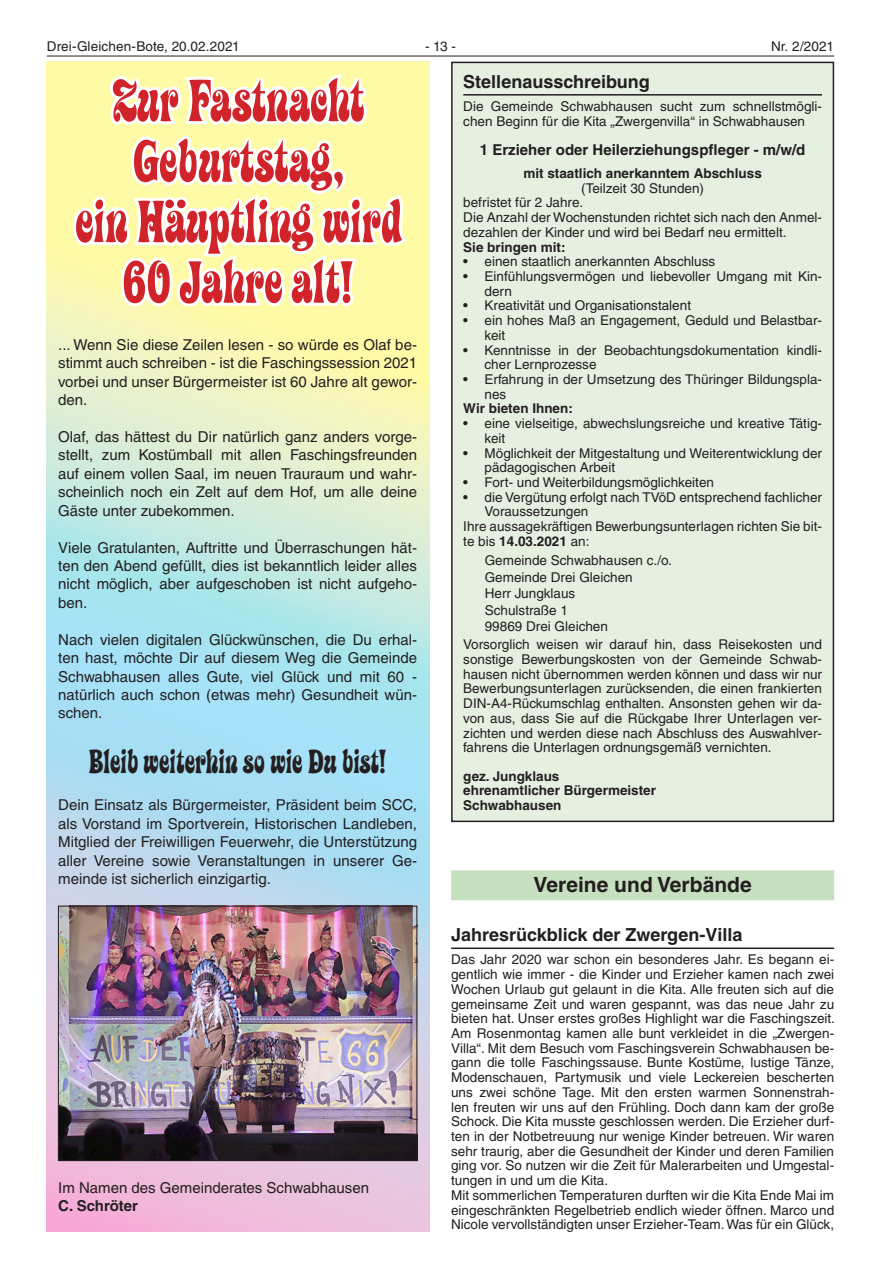
<style>
.page{position:relative;width:881px;height:1263px;background:#fff}
.page>*{position:absolute;margin:0;border:0;box-sizing:border-box;transform-origin:0 0}
.t1{font:55.5px/60.4px "Ziggy ITC";color:#d1232a;text-align:center}
.t2{font:31.5px "Ziggy ITC";color:#231f20}
.Rasterbalken{font:700 21px "Helvetica LT";color:#231f20}
.Überschrift{font:700 18px "Helvetica LT";color:#231f20}
.t3{font:15px/18.5px "Helvetica LT";color:#231f20;text-align:justify}
.Zwischenüberschrift{font:700 15px "Helvetica LT";color:#231f20}
.Einzug_0_5{font:13.5px/14.7px "Helvetica LT";color:#231f20}
.t4{font:700 13.5px "Helvetica LT";color:#231f20}
.s1{font-weight:700}
</style>
<div class="page">
<hr style="left:47px;top:56px;width:786px;height:1px;background:#231f20">
<div style="left:451px;top:870px;width:382px;height:30px;background:#c7e0bf"></div>
<hr style="left:451px;top:947px;width:382px;height:2px;background:#231f20">
<div style="left:451px;top:62px;width:382px;height:759px;background:#e5f0e1"></div>
<hr style="left:463px;top:94px;width:358px;height:2px;background:#231f20">
<div style="left:451px;top:62px;width:382px;height:760px;border:2px solid #231f20"></div>
<svg style="left:47px;top:62px;width:382px;height:1169px"></svg>
<svg style="left:70px;top:55px;width:340px;height:275px"></svg>
<img style="left:60px;top:908px;width:355px;height:251px">
<div style="left:58px;top:906px;width:359px;height:255px;border:1px solid #231f20"></div>
<p class="Einzug_0_5" style="left:47px;top:39px;width:194px">Drei-Gleichen-Bote, 20.02.2021</p>
<p class="Einzug_0_5" style="left:425px;top:39px;width:32px">- 13 -</p>
<p class="Einzug_0_5" style="left:770px;top:39px;width:64px">Nr. 2/2021</p>
<p class="Überschrift" style="left:463px;top:70px;width:188px">Stellenausschreibung</p>
<p class="Einzug_0_5" style="left:463px;top:99px;width:360px">Die Gemeinde Schwabhausen sucht zum schnellstmögli&shy;chen Beginn für die Kita „Zwergenvilla“ in Schwabhausen</p>
<p class="Zwischenüberschrift" style="left:479px;top:140px;width:327px">1 Erzieher oder Heilerziehungspfleger - m/w/d</p>
<p class="t4" style="left:523px;top:165px;width:240px">mit staatlich anerkanntem Abschluss</p>
<p class="Einzug_0_5" style="left:581px;top:181px;width:124px">(Teilzeit 30 Stunden)</p>
<p class="Einzug_0_5" style="left:463px;top:195px;width:121px">befristet für 2 Jahre.</p>
<p class="Einzug_0_5" style="left:463px;top:210px;width:360px">Die Anzahl der Wochenstunden richtet sich nach den Anmel&shy;dezahlen der Kinder und wird bei Bedarf neu ermittelt.</p>
<p class="t4" style="left:463px;top:239px;width:104px">Sie bringen mit:</p>
<p class="Einzug_0_5" style="left:463px;top:254px;width:253px">• einen staatlich anerkannten Abschluss</p>
<p class="Einzug_0_5" style="left:484px;top:269px;width:339px;text-indent:-21px">• Einfühlungsvermögen und liebevoller Umgang mit Kin&shy;dern</p>
<p class="Einzug_0_5" style="left:463px;top:298px;width:229px">• Kreativität und Organisationstalent</p>
<p class="Einzug_0_5" style="left:484px;top:313px;width:339px;text-indent:-21px">• ein hohes Maß an Engagement, Geduld und Belastbar&shy;keit</p>
<p class="Einzug_0_5" style="left:484px;top:342px;width:339px;text-indent:-21px">• Kenntnisse in der Beobachtungsdokumentation kindli&shy;cher Lernprozesse</p>
<p class="Einzug_0_5" style="left:484px;top:372px;width:339px;text-indent:-21px">• Erfahrung in der Umsetzung des Thüringer Bildungspla&shy;nes</p>
<p class="t4" style="left:463px;top:400px;width:111px">Wir bieten Ihnen:</p>
<p class="Einzug_0_5" style="left:484px;top:416px;width:339px;text-indent:-21px">• eine vielseitige, abwechslungsreiche und kreative Tätig&shy;keit</p>
<p class="Einzug_0_5" style="left:484px;top:445px;width:339px;text-indent:-21px">• Möglichkeit der Mitgestaltung und Weiterentwicklung der pädagogischen Arbeit</p>
<p class="Einzug_0_5" style="left:463px;top:475px;width:252px">• Fort- und Weiterbildungsmöglichkeiten</p>
<p class="Einzug_0_5" style="left:484px;top:490px;width:339px;text-indent:-21px">• die Vergütung erfolgt nach TVöD entsprechend fachlicher<br>Voraussetzungen</p>
<p class="Einzug_0_5" style="left:463px;top:519px;width:360px">Ihre aussagekräftigen Bewerbungsunterlagen richten Sie bit&shy;te bis <span class="s1">14.03.2021</span> an:</p>
<p class="Einzug_0_5" style="left:484px;top:553px;width:188px">Gemeinde Schwabhausen c./o.</p>
<p class="Einzug_0_5" style="left:484px;top:570px;width:149px">Gemeinde Drei Gleichen</p>
<p class="Einzug_0_5" style="left:484px;top:586px;width:92px">Herr Jungklaus</p>
<p class="Einzug_0_5" style="left:484px;top:603px;width:85px">Schulstraße 1</p>
<p class="Einzug_0_5" style="left:484px;top:619px;width:125px">99869 Drei Gleichen</p>
<p class="Einzug_0_5" style="left:463px;top:637px;width:360px;text-align:justify">Vorsorglich weisen wir darauf hin, dass Reisekosten und sonstige Bewerbungskosten von der Gemeinde Schwab&shy;hausen nicht übernommen werden können und dass wir nur Bewerbungsunterlagen zurücksenden, die einen frankierten DIN-A4-Rückumschlag enthalten. Ansonsten gehen wir da&shy;von aus, dass Sie auf die Rückgabe Ihrer Unterlagen ver&shy;zichten und werden diese nach Abschluss des Auswahlver&shy;fahrens die Unterlagen ordnungsgemäß vernichten.</p>
<p class="t4" style="left:463px;top:767px;width:98px">gez. Jungklaus</p>
<p class="t4" style="left:463px;top:782px;width:194px">ehrenamtlicher Bürgermeister</p>
<p class="t4" style="left:463px;top:797px;width:100px">Schwabhausen</p>
<p class="t1" style="left:75px;top:72px;width:327px">Zur Fastnacht<br>Geburtstag,<br>ein Häuptling wird<br>60 Jahre alt!</p>
<p class="t3" style="left:58px;top:335px;width:360px">... Wenn Sie diese Zeilen lesen - so würde es Olaf be&shy;stimmt auch schreiben - ist die Faschingssession 2021 vorbei und unser Bürgermeister ist 60 Jahre alt gewor&shy;den.</p>
<p class="t3" style="left:58px;top:427px;width:360px">Olaf, das hättest du Dir natürlich ganz anders vorge&shy;stellt, zum Kostümball mit allen Faschingsfreunden auf einem vollen Saal, im neuen Trauraum und wahr&shy;scheinlich noch ein Zelt auf dem Hof, um alle deine Gäste unter zubekommen.</p>
<p class="t3" style="left:58px;top:538px;width:360px">Viele Gratulanten, Auftritte und Überraschungen hät&shy;ten den Abend gefüllt, dies ist bekanntlich leider alles nicht möglich, aber aufgeschoben ist nicht aufgeho&shy;ben.</p>
<p class="t3" style="left:58px;top:630px;width:360px">Nach vielen digitalen Glückwünschen, die Du erhal&shy;ten hast, möchte Dir auf diesem Weg die Gemeinde Schwabhausen alles Gute, viel Glück und mit 60 - natürlich auch schon (etwas mehr) Gesundheit wün&shy;schen.</p>
<p class="t2" style="left:88px;top:742px;width:299px">Bleib weiterhin so wie Du bist!</p>
<p class="t3" style="left:58px;top:796px;width:360px">Dein Einsatz als Bürgermeister, Präsident beim SCC, als Vorstand im Sportverein, Historischen Landleben, Mitglied der Freiwilligen Feuerwehr, die Unterstützung aller Vereine sowie Veranstaltungen in unserer Ge&shy;meinde ist sicherlich einzigartig.</p>
<p class="Rasterbalken" style="left:533px;top:871px;width:219px">Vereine und Verbände</p>
<p class="Überschrift" style="left:451px;top:924px;width:293px">Jahresrückblick der Zwergen-Villa</p>
<p class="Einzug_0_5" style="left:451px;top:952px;width:385px;text-align:justify">Das Jahr 2020 war schon ein besonderes Jahr. Es begann ei&shy;gentlich wie immer - die Kinder und Erzieher kamen nach zwei Wochen Urlaub gut gelaunt in die Kita. Alle freuten sich auf die gemeinsame Zeit und waren gespannt, was das neue Jahr zu bieten hat. Unser erstes großes Highlight war die Faschingszeit.<br>Am Rosenmontag kamen alle bunt verkleidet in die „Zwergen-Villa“. Mit dem Besuch vom Faschingsverein Schwabhausen be&shy;gann die tolle Faschingssause. Bunte Kostüme, lustige Tänze, Modenschauen, Partymusik und viele Leckereien bescherten uns zwei schöne Tage. Mit den ersten warmen Sonnenstrah&shy;len freuten wir uns auf den Frühling. Doch dann kam der große Schock. Die Kita musste geschlossen werden. Die Erzieher durf&shy;ten in der Notbetreuung nur wenige Kinder betreuen. Wir waren sehr traurig, aber die Gesundheit der Kinder und deren Familien ging vor. So nutzen wir die Zeit für Malerarbeiten und Umgestal&shy;tungen in und um die Kita.</p>
<p class="Einzug_0_5" style="left:451px;top:1188px;width:384px;text-align:justify">Mit sommerlichen Temperaturen durften wir die Kita Ende Mai im eingeschränkten Regelbetrieb endlich wieder öffnen. Marco und Nicole vervollständigten unser Erzieher-Team. Was für ein Glück,</p>
<p class="t3" style="left:58px;top:1178px;width:312px">Im Namen des Gemeinderates Schwabhausen</p>
<p class="Zwischenüberschrift" style="left:58px;top:1197px;width:81px">C. Schröter</p>
</div>
